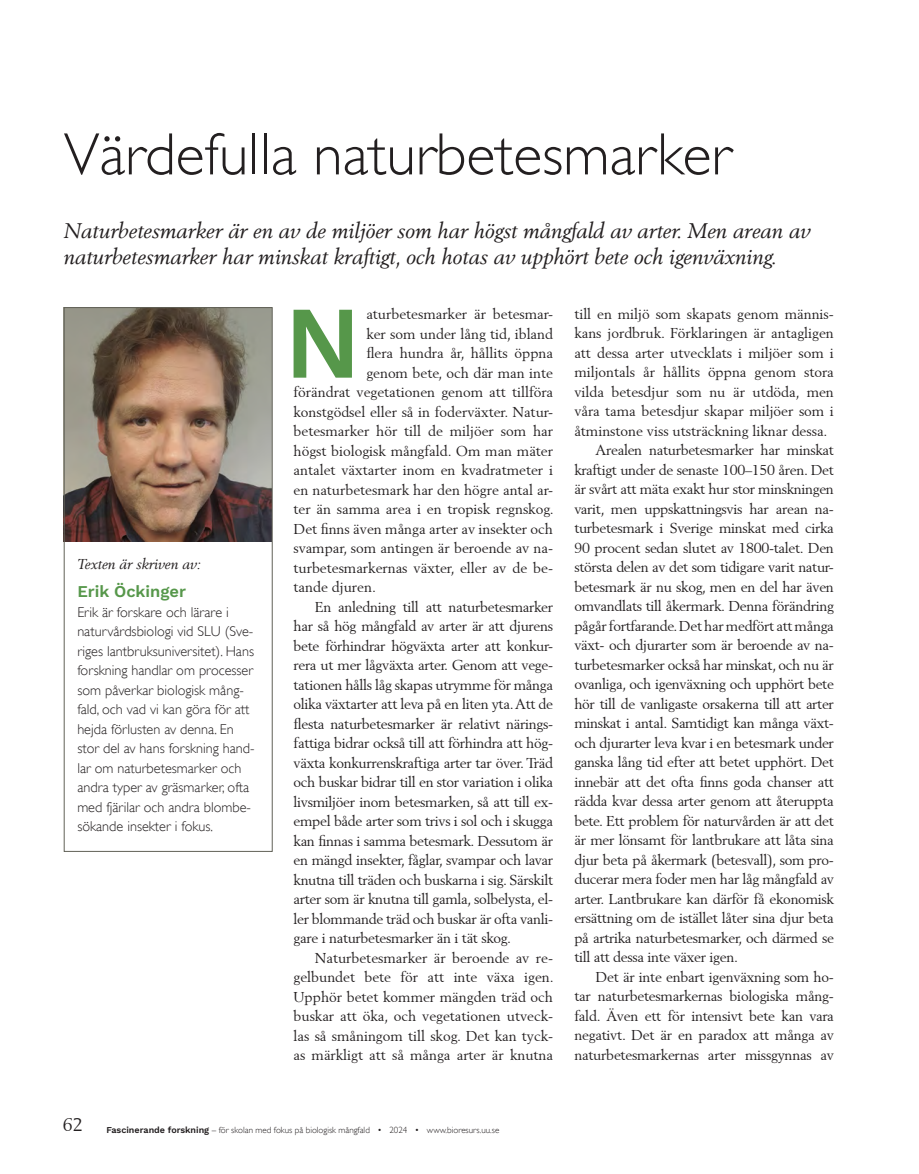
<style>
.page{position:relative;width:919px;height:1174px;background:#fff}
.page>*{position:absolute;margin:0;border:0;box-sizing:border-box;transform-origin:0 0}
.Brödtext_med_anfang{font:102.9px "Work Sans";color:#56974a}
.Rubrik_artiklar{font:300 60px "Gill Alt One";color:#231f20}
.Ingress{font:italic 21px/25.5px "Berling";color:#231f20}
.t1{font:18px "Berling";color:#231f20}
.Namn_i_författarruta{font:16.5px "Work Sans";color:#56974a}
.Bröd_med_indrag{font:14.25px/19.5px "Berling";letter-spacing:-.015em;color:#231f20;text-align:justify}
.Brödtext_med_anfang-2{font:14.25px "Berling";color:#231f20}
.Faktatext{font:300 14.25px/19.5px "Gill Alt One";color:#231f20}
.Bröd_utan_indrag{font:italic 14.25px "Berling";color:#231f20}
.t2{font:300 9px "Gill Alt One";color:#231f20}
.s1{font-family:"Work Sans";font-weight:400}
.s2{font-family:"Berling";font-weight:400}
</style>
<div class="page">
<img style="left:63px;top:307px;width:207px;height:234px">
<div style="left:64px;top:307px;width:208px;height:544px;border:1px solid #616157"></div>
<h2 class="Rubrik_artiklar" style="left:64px;top:119px;width:669px">Värdefulla naturbetesmarker</h2>
<p class="Ingress" style="left:64px;top:218px;width:748px">Naturbetesmarker är en av de miljöer som har högst mångfald av arter. Men arean av naturbetesmarker har minskat kraftigt, och hotas av upphört bete och igenväxning.</p>
<p class="Bröd_utan_indrag" style="left:77px;top:556px;width:125px">Texten är skriven av:</p>
<h3 class="Namn_i_författarruta" style="left:77px;top:579px;width:110px">Erik Öckinger</h3>
<p class="Faktatext" style="left:77px;top:602px;width:179px">Erik är forskare och lärare i naturvårdsbiologi vid SLU (Sve&shy;riges lantbruksuniversitet). Hans forskning handlar om processer som påverkar biologisk mång&shy;fald, och vad vi kan göra för att hejda förlusten av denna. En stor del av hans forskning hand&shy;lar om naturbetesmarker och andra typer av gräsmarker, ofta med fjärilar och andra blombe&shy;sökande insekter i fokus.</p>
<p class="Brödtext_med_anfang" style="left:285px;top:264px;width:78px">N</p>
<p class="Brödtext_med_anfang-2" style="left:366px;top:305px;width:188px">aturbetesmarker är betesmar-</p>
<p class="Brödtext_med_anfang-2" style="left:366px;top:325px;width:188px">ker som under lång tid, ibland</p>
<p class="Brödtext_med_anfang-2" style="left:366px;top:344px;width:188px">flera hundra år, hållits öppna</p>
<p class="Brödtext_med_anfang-2" style="left:366px;top:364px;width:188px">genom bete, och där man inte</p>
<p class="Brödtext_med_anfang-2" style="left:293px;top:383px;width:261px">förändrat vegetationen genom att tillföra</p>
<p class="Brödtext_med_anfang-2" style="left:293px;top:403px;width:261px">konstgödsel eller så in foderväxter. Natur-</p>
<p class="Brödtext_med_anfang-2" style="left:293px;top:422px;width:261px">betesmarker hör till de miljöer som har</p>
<p class="Brödtext_med_anfang-2" style="left:293px;top:442px;width:261px">högst biologisk mångfald. Om man mäter</p>
<p class="Brödtext_med_anfang-2" style="left:293px;top:461px;width:261px">antalet växtarter inom en kvadratmeter i</p>
<p class="Brödtext_med_anfang-2" style="left:293px;top:481px;width:261px">en naturbetesmark har den högre antal ar-</p>
<p class="Brödtext_med_anfang-2" style="left:293px;top:500px;width:262px">ter än samma area i en tropisk regnskog.</p>
<p class="Brödtext_med_anfang-2" style="left:293px;top:520px;width:261px">Det finns även många arter av insekter och</p>
<p class="Brödtext_med_anfang-2" style="left:293px;top:539px;width:261px">svampar, som antingen är beroende av na-</p>
<p class="Brödtext_med_anfang-2" style="left:293px;top:559px;width:261px">turbetesmarkernas växter, eller av de be-</p>
<p class="Brödtext_med_anfang-2" style="left:293px;top:578px;width:84px">tande djuren.</p>
<p class="Bröd_med_indrag" style="left:293px;top:597px;width:261px;text-indent:21px">En anledning till att naturbetesmarker har så hög mångfald av arter är att djurens bete förhindrar högväxta arter att konkur&shy;rera ut mer lågväxta arter. Genom att vege&shy;tationen hålls låg skapas utrymme för många olika växtarter att leva på en liten yta. Att de flesta naturbetesmarker är relativt närings&shy;fattiga bidrar också till att förhindra att hög&shy;växta konkurrenskraftiga arter tar över. Träd och buskar bidrar till en stor variation i olika livsmiljöer inom betesmarken, så att till ex&shy;empel både arter som trivs i sol och i skugga kan finnas i samma betesmark. Dessutom är en mängd insekter, fåglar, svampar och lavar knutna till träden och buskarna i sig. Särskilt arter som är knutna till gamla, solbelysta, el&shy;ler blommande träd och buskar är ofta vanli&shy;gare i naturbetesmarker än i tät skog.</p>
<p class="Bröd_med_indrag" style="left:293px;top:947px;width:262px;text-indent:21px">Naturbetesmarker är beroende av re&shy;gelbundet bete för att inte växa igen.<br>Upphör betet kommer mängden träd och buskar att öka, och vegetationen utveck&shy;las så småningom till skog. Det kan tyck&shy;as märkligt att så många arter är knutna</p>
<p class="Bröd_med_indrag" style="left:574px;top:304px;width:261px">till en miljö som skapats genom männis&shy;kans jordbruk. Förklaringen är antagligen att dessa arter utvecklats i miljöer som i miljontals år hållits öppna genom stora vilda betesdjur som nu är utdöda, men våra tama betesdjur skapar miljöer som i åtminstone viss utsträckning liknar dessa.</p>
<p class="Bröd_med_indrag" style="left:574px;top:440px;width:261px;text-indent:21px">Arealen naturbetesmarker har minskat kraftigt under de senaste 100–150 åren. Det är svårt att mäta exakt hur stor minskningen varit, men uppskattningsvis har arean na&shy;turbetesmark i Sverige minskat med cirka 90 procent sedan slutet av 1800-talet. Den största delen av det som tidigare varit natur&shy;betesmark är nu skog, men en del har även omvandlats till åkermark. Denna förändring pågår fortfarande. Det har medfört att många växt- och djurarter som är beroende av na&shy;turbetesmarker också har minskat, och nu är ovanliga, och igenväxning och upphört bete hör till de vanligaste orsakerna till att arter minskat i antal. Samtidigt kan många växt&shy;och djurarter leva kvar i en betesmark under ganska lång tid efter att betet upphört. Det innebär att det ofta finns goda chanser att rädda kvar dessa arter genom att återuppta bete. Ett problem för naturvården är att det är mer lönsamt för lantbrukare att låta sina djur beta på åkermark (betesvall), som pro&shy;ducerar mera foder men har låg mångfald av arter. Lantbrukare kan därför få ekonomisk ersättning om de istället låter sina djur beta på artrika naturbetesmarker, och därmed se till att dessa inte växer igen.</p>
<p class="Bröd_med_indrag" style="left:574px;top:967px;width:261px;text-indent:21px">Det är inte enbart igenväxning som ho&shy;tar naturbetesmarkernas biologiska mång&shy;fald. Även ett för intensivt bete kan vara negativt. Det är en paradox att många av naturbetesmarkernas arter missgynnas av</p>
<p class="t1" style="left:63px;top:1114px;width:22px">62</p>
<p class="t2" style="left:106px;top:1124px;width:394px"><span class="s1">Fascinerande forskning</span> <span class="s2">–</span> för skolan med fokus på biologisk mångfald • 2024 • www.bioresurs.uu.se</p>
</div>
